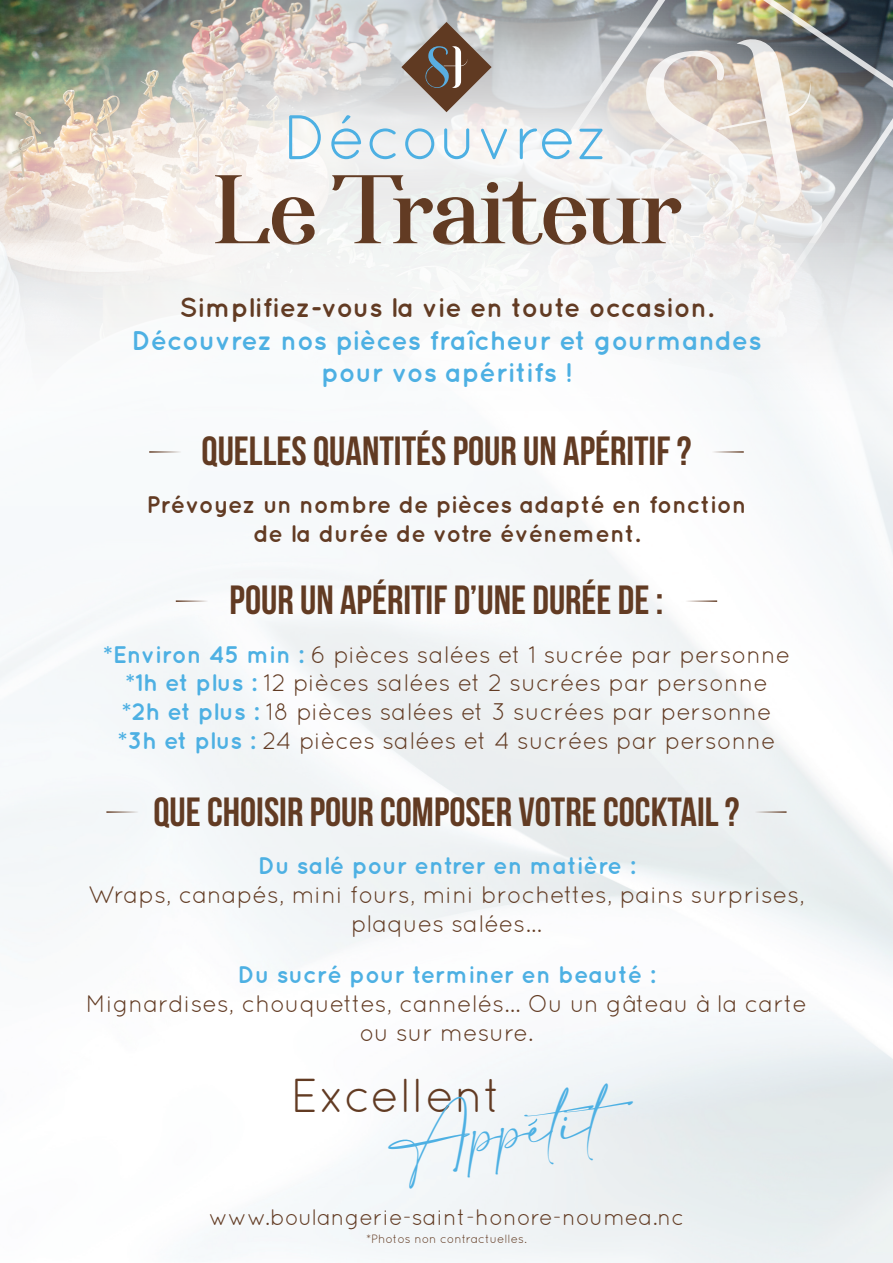
<style>
.page{position:relative;width:893px;height:1263px;background:#fff}
.page>*{position:absolute;margin:0;border:0;box-sizing:border-box;transform-origin:0 0}
.t1{font:97.2px "Afterglow";color:#623b23}
.t2{font:62.7px "Quicksand";letter-spacing:-.005em;color:#4db0e3}
.t3{font:47.55px "Quicksand";color:#623b23}
.t4{font:43.35px "Amalfi Coast";color:#4db0e3}
.t5{font:700 40.8px "Bebas Neue";color:#623b23}
.t6{font:700 27px/32.4px "Quicksand";color:#4db0e3;text-align:center}
.t7{font:700 27px "Quicksand";color:#623b23}
.t8{font:24px/28.8px "Quicksand";color:#623b23;text-align:center}
.t9{font:700 24px/28.8px "Quicksand";color:#623b23;text-align:center}
.t10{font:700 24px "Quicksand";color:#4db0e3}
.t11{font:22.5px "Quicksand";color:#623b23}
.t12{font:12px "Quicksand";color:#623b23}
.s1{font-weight:700;color:#4db0e3}
</style>
<div class="page">
<div style="left:0;top:0;width:893px;height:590px;background:#fff;opacity:.8"></div>
<div style="left:247px;top:74px;width:396px;height:126px;background:#fff;opacity:.41"></div>
<img style="left:0;top:243px;width:893px;height:1020px">
<svg style="left:401px;top:22px;width:91px;height:90px;background:#9f9289"></svg>
<svg style="left:527px;top:1118px;width:11px;height:9px"></svg>
<hr style="left:150px;top:451px;width:30px;height:2px;background:#623b23">
<hr style="left:712px;top:451px;width:31px;height:2px;background:#623b23">
<hr style="left:177px;top:600px;width:30px;height:2px;background:#623b23">
<hr style="left:686px;top:600px;width:30px;height:2px;background:#623b23">
<hr style="left:107px;top:811px;width:31px;height:2px;background:#623b23">
<hr style="left:755px;top:811px;width:31px;height:2px;background:#623b23">
<h2 class="t2" style="left:283px;top:101px;width:329px">Découvrez</h2>
<h1 class="t1" style="left:213px;top:153px;width:469px">Le Traiteur</h1>
<p class="t7" style="left:180px;top:292px;width:535px">Simplifiez-vous la vie en toute occasion.</p>
<p class="t6" style="left:131px;top:323px;width:632px">Découvrez nos pièces fraîcheur et gourmandes pour vos apéritifs !</p>
<h3 class="t5" style="left:202px;top:428px;width:491px">QUELLES QUANTITÉS POUR UN APÉRITIF ?</h3>
<p class="t9" style="left:146px;top:489px;width:602px">Prévoyez un nombre de pièces adapté en fonction de la durée de votre événement.</p>
<h3 class="t5" style="left:230px;top:578px;width:435px">POUR UN APÉRITIF D’UNE DURÉE DE :</h3>
<p class="t8" style="left:102px;top:639px;width:690px"><span class="s1">*Environ 45 min :</span> 6 pièces salées et 1 sucrée par personne <span class="s1">*1h et plus :</span> 12 pièces salées et 2 sucrées par personne <span class="s1">*2h et plus :</span> 18 pièces salées et 3 sucrées par personne <span class="s1">*3h et plus :</span> 24 pièces salées et 4 sucrées par personne</p>
<h3 class="t5" style="left:153px;top:789px;width:588px">QUE CHOISIR POUR COMPOSER VOTRE COCKTAIL ?</h3>
<p class="t10" style="left:258px;top:851px;width:379px">Du salé pour entrer en matière :</p>
<p class="t8" style="left:88px;top:880px;width:718px">Wraps, canapés, mini fours, mini brochettes, pains surprises, plaques salées...</p>
<p class="t10" style="left:238px;top:960px;width:419px">Du sucré pour terminer en beauté :</p>
<p class="t8" style="left:86px;top:989px;width:723px">Mignardises, chouquettes, cannelés… Ou un gâteau à la carte ou sur mesure.</p>
<h3 class="t3" style="left:291px;top:1068px;width:213px">Excellent</h3>
<h3 class="t4" style="left:391px;top:1118px;width:210px;rotate:-6deg">Appétit</h3>
<p class="t11" style="left:209px;top:1204px;width:477px">www.boulangerie-saint-honore-noumea.nc</p>
<p class="t12" style="left:366px;top:1232px;width:162px">*Photos non contractuelles.</p>
</div>
